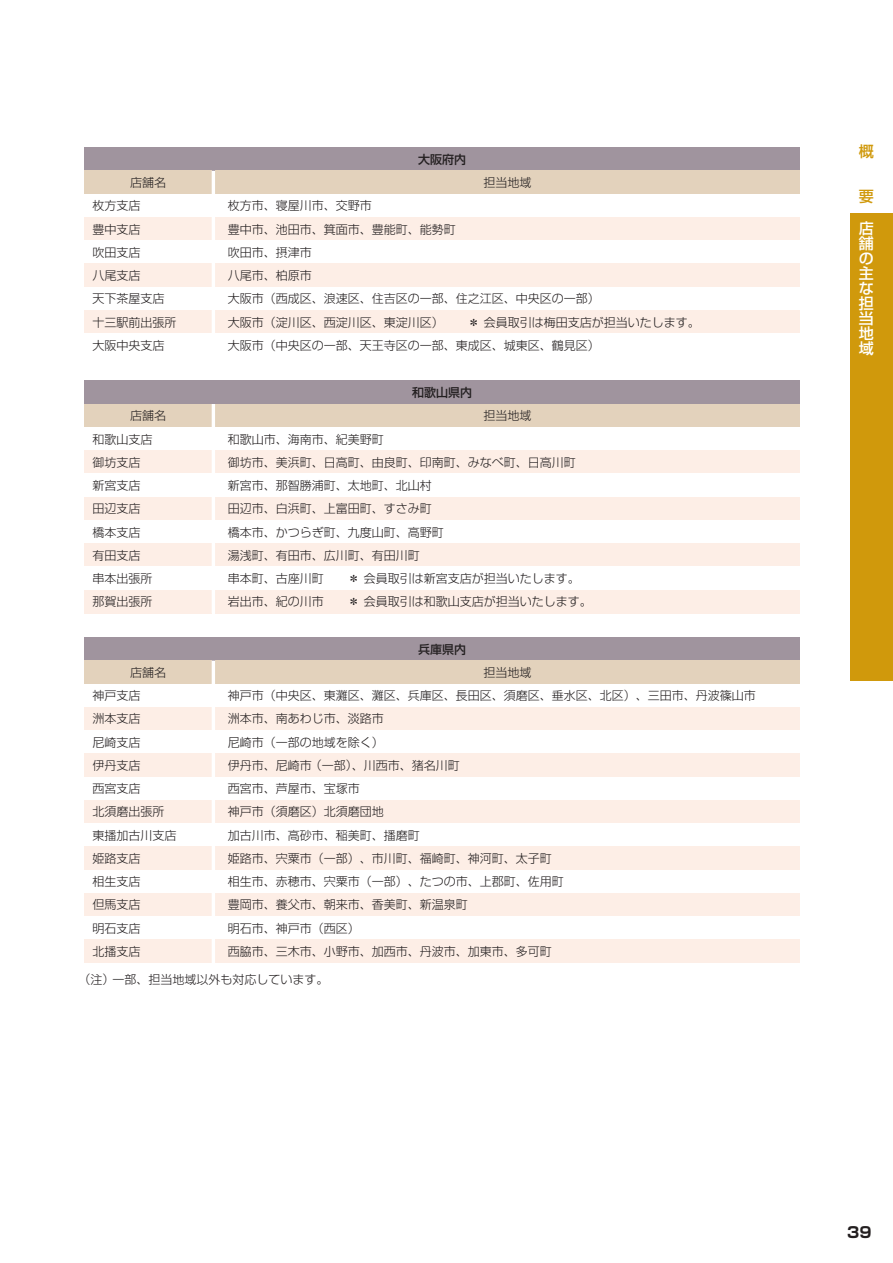
<style>
.page{position:relative;width:893px;height:1263px;background:#fff}
.page>*{position:absolute;margin:0;border:0;box-sizing:border-box;transform-origin:0 0}
.t1{font:500 15px/15px "Shin Go Pr 6";color:#fff;text-align:justify}
.t2{font:500 15px "Shin Go Pr 6";color:#d0990c}
.t3{font:700 15px "Shin Go Pr 6";color:#231f20}
.t4{font:300 12px "Shin Go Pr 6";color:#231f20}
.t5{font:500 12px "Shin Go Pr 6";color:#231f20}
</style>
<div class="page">
<div style="left:850px;top:213px;width:43px;height:467px;background:#d0990c"></div>
<div style="left:84px;top:148px;width:716px;height:23px;background:#a0949e"></div>
<div style="left:84px;top:171px;width:128px;height:23px;background:#e3d2bc"></div>
<div style="left:215px;top:171px;width:585px;height:23px;background:#e3d2bc"></div>
<div style="left:84px;top:217px;width:128px;height:24px;background:#fdeee6"></div>
<div style="left:215px;top:217px;width:585px;height:24px;background:#fdeee6"></div>
<div style="left:84px;top:264px;width:128px;height:23px;background:#fdeee6"></div>
<div style="left:215px;top:264px;width:585px;height:23px;background:#fdeee6"></div>
<div style="left:84px;top:310px;width:128px;height:24px;background:#fdeee6"></div>
<div style="left:215px;top:310px;width:585px;height:24px;background:#fdeee6"></div>
<div style="left:84px;top:381px;width:716px;height:23px;background:#a0949e"></div>
<div style="left:84px;top:404px;width:128px;height:23px;background:#e3d2bc"></div>
<div style="left:215px;top:404px;width:585px;height:23px;background:#e3d2bc"></div>
<div style="left:84px;top:451px;width:128px;height:23px;background:#fdeee6"></div>
<div style="left:215px;top:451px;width:585px;height:23px;background:#fdeee6"></div>
<div style="left:84px;top:497px;width:128px;height:23px;background:#fdeee6"></div>
<div style="left:215px;top:497px;width:585px;height:23px;background:#fdeee6"></div>
<div style="left:84px;top:544px;width:128px;height:23px;background:#fdeee6"></div>
<div style="left:215px;top:544px;width:585px;height:23px;background:#fdeee6"></div>
<div style="left:84px;top:590px;width:128px;height:23px;background:#fdeee6"></div>
<div style="left:215px;top:590px;width:585px;height:23px;background:#fdeee6"></div>
<div style="left:84px;top:637px;width:716px;height:24px;background:#a0949e"></div>
<div style="left:84px;top:661px;width:128px;height:23px;background:#e3d2bc"></div>
<div style="left:215px;top:661px;width:585px;height:23px;background:#e3d2bc"></div>
<div style="left:84px;top:707px;width:128px;height:23px;background:#fdeee6"></div>
<div style="left:215px;top:707px;width:585px;height:23px;background:#fdeee6"></div>
<div style="left:84px;top:754px;width:128px;height:23px;background:#fdeee6"></div>
<div style="left:215px;top:754px;width:585px;height:23px;background:#fdeee6"></div>
<div style="left:84px;top:800px;width:128px;height:23px;background:#fdeee6"></div>
<div style="left:215px;top:800px;width:585px;height:23px;background:#fdeee6"></div>
<div style="left:84px;top:847px;width:128px;height:23px;background:#fdeee6"></div>
<div style="left:215px;top:847px;width:585px;height:23px;background:#fdeee6"></div>
<div style="left:84px;top:893px;width:128px;height:23px;background:#fdeee6"></div>
<div style="left:215px;top:893px;width:585px;height:23px;background:#fdeee6"></div>
<div style="left:84px;top:940px;width:128px;height:23px;background:#fdeee6"></div>
<div style="left:215px;top:940px;width:585px;height:23px;background:#fdeee6"></div>
<p class="t5" style="left:418px;top:149px;width:49px">大阪府内</p>
<p class="t4" style="left:130px;top:173px;width:37px">店舗名</p>
<p class="t4" style="left:483px;top:173px;width:49px">担当地域</p>
<p class="t4" style="left:93px;top:196px;width:49px">枚方支店</p>
<p class="t4" style="left:228px;top:196px;width:145px">枚方市、寝屋川市、交野市</p>
<p class="t4" style="left:93px;top:219px;width:49px">豊中支店</p>
<p class="t4" style="left:228px;top:219px;width:229px">豊中市、池田市、箕面市、豊能町、能勢町</p>
<p class="t4" style="left:93px;top:242px;width:49px">吹田支店</p>
<p class="t4" style="left:228px;top:242px;width:85px">吹田市、摂津市</p>
<p class="t4" style="left:93px;top:266px;width:49px">八尾支店</p>
<p class="t4" style="left:228px;top:266px;width:85px">八尾市、柏原市</p>
<p class="t4" style="left:93px;top:289px;width:73px">天下茶屋支店</p>
<p class="t4" style="left:228px;top:289px;width:374px">大阪市（西成区、浪速区、住吉区の一部、住之江区、中央区の一部）</p>
<p class="t4" style="left:93px;top:312px;width:85px">十三駅前出張所</p>
<p class="t4" style="left:228px;top:312px;width:474px">大阪市（淀川区、西淀川区、東淀川区）　　＊ 会員取引は梅田支店が担当いたします。</p>
<p class="t4" style="left:93px;top:335px;width:73px">大阪中央支店</p>
<p class="t4" style="left:228px;top:335px;width:374px">大阪市（中央区の一部、天王寺区の一部、東成区、城東区、鶴見区）</p>
<p class="t5" style="left:412px;top:383px;width:61px">和歌山県内</p>
<p class="t4" style="left:130px;top:406px;width:37px">店舗名</p>
<p class="t4" style="left:483px;top:406px;width:49px">担当地域</p>
<p class="t4" style="left:93px;top:429px;width:61px">和歌山支店</p>
<p class="t4" style="left:228px;top:429px;width:158px">和歌山市、海南市、紀美野町</p>
<p class="t4" style="left:93px;top:452px;width:49px">御坊支店</p>
<p class="t4" style="left:228px;top:452px;width:349px">御坊市、美浜町、日高町、由良町、印南町、みなべ町、日高川町</p>
<p class="t4" style="left:93px;top:476px;width:49px">新宮支店</p>
<p class="t4" style="left:228px;top:476px;width:205px">新宮市、那智勝浦町、太地町、北山村</p>
<p class="t4" style="left:93px;top:499px;width:49px">田辺支店</p>
<p class="t4" style="left:228px;top:499px;width:205px">田辺市、白浜町、上富田町、すさみ町</p>
<p class="t4" style="left:93px;top:522px;width:49px">橋本支店</p>
<p class="t4" style="left:228px;top:522px;width:217px">橋本市、かつらぎ町、九度山町、高野町</p>
<p class="t4" style="left:93px;top:545px;width:49px">有田支店</p>
<p class="t4" style="left:228px;top:545px;width:193px">湯浅町、有田市、広川町、有田川町</p>
<p class="t4" style="left:93px;top:569px;width:61px">串本出張所</p>
<p class="t4" style="left:228px;top:569px;width:354px">串本町、古座川町　　＊ 会員取引は新宮支店が担当いたします。</p>
<p class="t4" style="left:93px;top:592px;width:61px">那賀出張所</p>
<p class="t4" style="left:228px;top:592px;width:366px">岩出市、紀の川市　　＊ 会員取引は和歌山支店が担当いたします。</p>
<p class="t5" style="left:418px;top:639px;width:49px">兵庫県内</p>
<p class="t4" style="left:130px;top:662px;width:37px">店舗名</p>
<p class="t4" style="left:483px;top:662px;width:49px">担当地域</p>
<p class="t4" style="left:93px;top:686px;width:49px">神戸支店</p>
<p class="t4" style="left:228px;top:686px;width:529px">神戸市（中央区、東灘区、灘区、兵庫区、長田区、須磨区、垂水区、北区）、三田市、丹波篠山市</p>
<p class="t4" style="left:93px;top:709px;width:49px">洲本支店</p>
<p class="t4" style="left:228px;top:709px;width:157px">洲本市、南あわじ市、淡路市</p>
<p class="t4" style="left:93px;top:732px;width:49px">尼崎支店</p>
<p class="t4" style="left:228px;top:732px;width:157px">尼崎市（一部の地域を除く）</p>
<p class="t4" style="left:93px;top:755px;width:49px">伊丹支店</p>
<p class="t4" style="left:228px;top:755px;width:233px">伊丹市、尼崎市 (一部)、川西市、猪名川町</p>
<p class="t4" style="left:93px;top:779px;width:49px">西宮支店</p>
<p class="t4" style="left:228px;top:779px;width:133px">西宮市、芦屋市、宝塚市</p>
<p class="t4" style="left:93px;top:802px;width:73px">北須磨出張所</p>
<p class="t4" style="left:228px;top:802px;width:158px">神戸市（須磨区）北須磨団地</p>
<p class="t4" style="left:93px;top:825px;width:85px">東播加古川支店</p>
<p class="t4" style="left:228px;top:825px;width:194px">加古川市、高砂市、稲美町、播磨町</p>
<p class="t4" style="left:93px;top:848px;width:49px">姫路支店</p>
<p class="t4" style="left:228px;top:848px;width:325px">姫路市、宍粟市（一部）、市川町、福崎町、神河町、太子町</p>
<p class="t4" style="left:93px;top:872px;width:49px">相生支店</p>
<p class="t4" style="left:228px;top:872px;width:337px">相生市、赤穂市、宍粟市（一部）、たつの市、上郡町、佐用町</p>
<p class="t4" style="left:93px;top:895px;width:49px">但馬支店</p>
<p class="t4" style="left:228px;top:895px;width:241px">豊岡市、養父市、朝来市、香美町、新温泉町</p>
<p class="t4" style="left:93px;top:918px;width:49px">明石支店</p>
<p class="t4" style="left:228px;top:918px;width:133px">明石市、神戸市（西区）</p>
<p class="t4" style="left:93px;top:941px;width:49px">北播支店</p>
<p class="t4" style="left:228px;top:941px;width:325px">西脇市、三木市、小野市、加西市、丹波市、加東市、多可町</p>
<p class="t4" style="left:84px;top:969px;width:245px">(注) 一部、担当地域以外も対応しています。</p>
<p class="t2" style="left:859px;top:139px;width:16px">概</p>
<p class="t2" style="left:859px;top:184px;width:16px">要</p>
<p class="t1" style="left:859px;top:220px;width:16px">店舗の主な担当地域</p>
<p class="t3" style="left:847px;top:1220px;width:26px">39</p>
</div>
